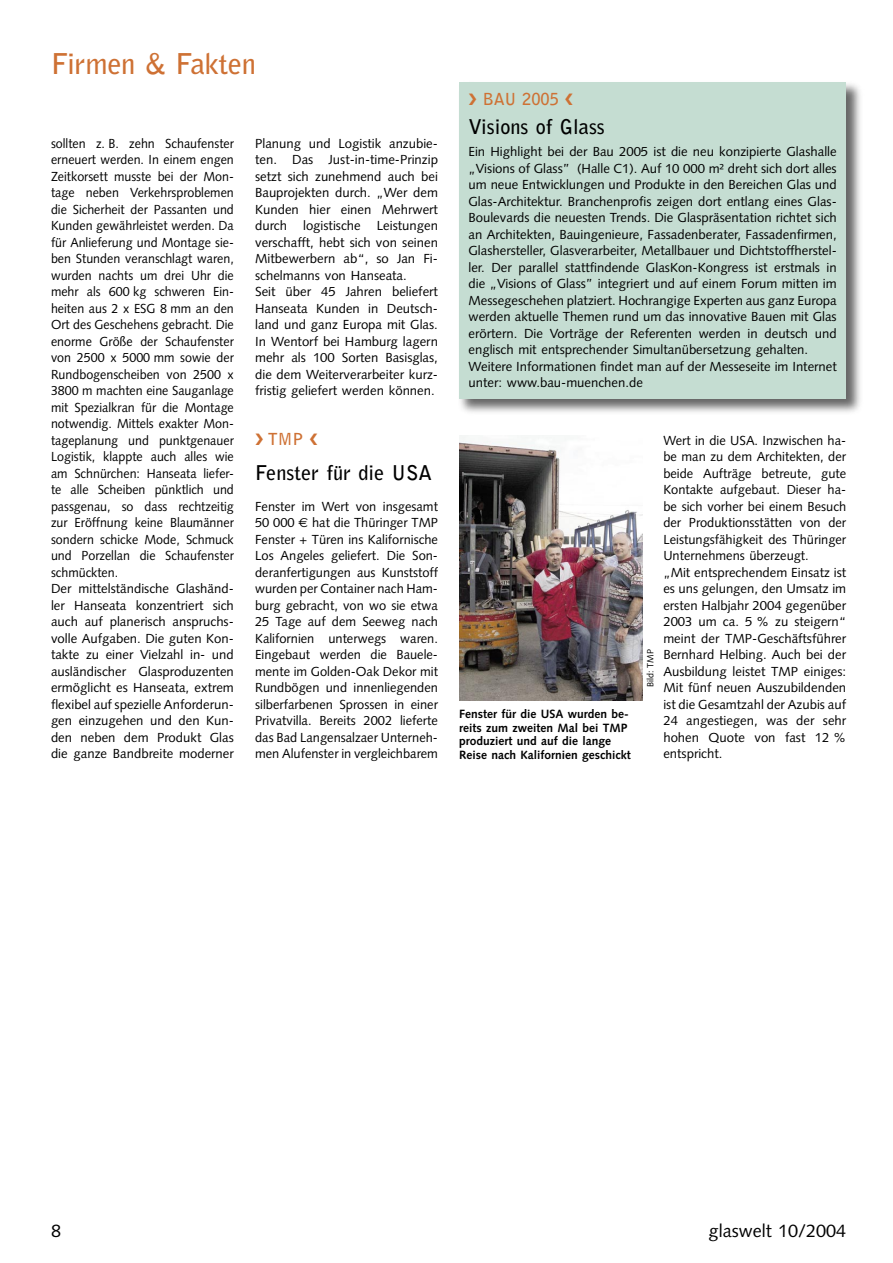
<style>
.page{position:relative;width:893px;height:1263px;background:#fff}
.page>*{position:absolute;margin:0;border:0;box-sizing:border-box;transform-origin:0 0}
.GW_Rubriken{font:700 28.5px "Bell Gothic";letter-spacing:-.01em;color:#ce7134}
.GW_DZ_schwarz{font:700 20.25px "Bell Gothic";color:#000}
.t1{font:18px "Syntax";color:#000}
.GW_DZ_orange{font:700 16.5px "Bell Gothic";color:#ce7134}
.GW_Grundtext_8_75_11{font:13.2px/16.5px "Syntax";color:#000;text-align:justify}
.GW_Grundtext_8_75_11-2{font:13.2px/16.5px "Syntax";color:#000;text-align:justify;scale:.95 1}
.GW_BU_8_9{font:700 12px/13.5px "Syntax";color:#000}
.GW_Bildvermerk{font:9px "Syntax";color:#000}
.s1{font-family:"Euro Sans Std"}
</style>
<div class="page">
<img style="left:459px;top:435px;width:183px;height:266px">
<div style="left:458px;top:79px;width:407px;height:338px;background:#000;opacity:.6"></div>
<div style="left:459px;top:82px;width:387px;height:316px;background:#c5ddd2"></div>
<p class="GW_Rubriken" style="left:51px;top:46px;width:207px">Firmen &amp; Fakten</p>
<p class="GW_Grundtext_8_75_11-2" style="left:51px;top:135px;width:194px">sollten z. B. zehn Schaufenster erneuert werden. In einem engen Zeitkorsett musste bei der Mon&shy;tage neben Verkehrsproblemen die Sicherheit der Passanten und Kunden gewährleistet werden. Da für Anlieferung und Montage sie&shy;ben Stunden veranschlagt waren, wurden nachts um drei Uhr die mehr als 600 kg schweren Ein&shy;heiten aus 2 x ESG 8 mm an den Ort des Geschehens gebracht. Die enorme Größe der Schaufenster von 2500 x 5000 mm sowie der Rundbogenscheiben von 2500 x 3800 m machten eine Sauganlage mit Spezialkran für die Montage notwendig. Mittels exakter Mon&shy;tageplanung und punktgenauer Logistik, klappte auch alles wie am Schnürchen: Hanseata liefer&shy;te alle Scheiben pünktlich und passgenau, so dass rechtzeitig zur Eröffnung keine Blaumänner sondern schicke Mode, Schmuck und Porzellan die Schaufenster schmückten.</p>
<p class="GW_Grundtext_8_75_11" style="left:51px;top:581px;width:184px">Der mittelständische Glashänd&shy;ler Hanseata konzentriert sich auch auf planerisch anspruchs&shy;volle Aufgaben. Die guten Kon&shy;takte zu einer Vielzahl in- und ausländischer Glasproduzenten ermöglicht es Hanseata, extrem flexibel auf spezielle Anforderun&shy;gen einzugehen und den Kun&shy;den neben dem Produkt Glas die ganze Bandbreite moderner</p>
<p class="GW_Grundtext_8_75_11" style="left:255px;top:135px;width:184px">Planung und Logistik anzubie&shy;ten. Das Just-in-time-Prinzip setzt sich zunehmend auch bei Bauprojekten durch. „Wer dem Kunden hier einen Mehrwert durch logistische Leistungen verschafft, hebt sich von seinen Mitbewerbern ab“, so Jan Fi&shy;schelmanns von Hanseata.</p>
<p class="GW_Grundtext_8_75_11" style="left:255px;top:284px;width:184px">Seit über 45 Jahren beliefert Hanseata Kunden in Deutsch&shy;land und ganz Europa mit Glas.<br>In Wentorf bei Hamburg lagern mehr als 100 Sorten Basisglas, die dem Weiterverarbeiter kurz&shy;fristig geliefert werden können.</p>
<p class="GW_DZ_orange" style="left:268px;top:429px;width:37px">TMP</p>
<p class="GW_DZ_schwarz" style="left:255px;top:461px;width:178px">Fenster für die USA</p>
<p class="GW_Grundtext_8_75_11" style="left:255px;top:498px;width:184px">Fenster im Wert von insgesamt 50 000 <span class="s1">€</span> hat die Thüringer TMP Fenster + Türen ins Kalifornische Los Angeles geliefert. Die Son&shy;deranfertigungen aus Kunststoff wurden per Container nach Ham&shy;burg gebracht, von wo sie etwa 25 Tage auf dem Seeweg nach Kalifornien unterwegs waren.<br>Eingebaut werden die Bauele&shy;mente im Golden-Oak Dekor mit Rundbögen und innenliegenden silberfarbenen Sprossen in einer Privatvilla. Bereits 2002 lieferte das Bad Langensalzaer Unterneh&shy;men Alufenster in vergleichbarem</p>
<p class="GW_DZ_orange" style="left:483px;top:89px;width:78px">BAU 2005</p>
<p class="GW_DZ_schwarz" style="left:468px;top:114px;width:138px">Visions of Glass</p>
<p class="GW_Grundtext_8_75_11" style="left:468px;top:144px;width:370px">Ein Highlight bei der Bau 2005 ist die neu konzipierte Glashalle „Visions of Glass” (Halle C1). Auf 10 000 m² dreht sich dort alles um neue Entwicklungen und Produkte in den Bereichen Glas und Glas-Architektur. Branchenprofis zeigen dort entlang eines Glas-Boulevards die neuesten Trends. Die Glaspräsentation richtet sich an Architekten, Bauingenieure, Fassadenberater, Fassadenfirmen, Glashersteller, Glasverarbeiter, Metallbauer und Dichtstoffherstel&shy;ler. Der parallel stattfindende GlasKon-Kongress ist erstmals in die „Visions of Glass” integriert und auf einem Forum mitten im Messegeschehen platziert. Hochrangige Experten aus ganz Europa werden aktuelle Themen rund um das innovative Bauen mit Glas erörtern. Die Vorträge der Referenten werden in deutsch und englisch mit entsprechender Simultanübersetzung gehalten.</p>
<p class="GW_Grundtext_8_75_11" style="left:468px;top:358px;width:370px">Weitere Informationen findet man auf der Messeseite im Internet unter: www.bau-muenchen.de</p>
<p class="GW_BU_8_9" style="left:459px;top:707px;width:173px">Fenster für die USA wurden be&shy;reits zum zweiten Mal bei TMP produziert und auf die lange<br>Reise nach Kalifornien geschickt</p>
<p class="GW_Bildvermerk" style="left:645px;top:687px;width:40px;rotate:-90deg">Bild: TMP</p>
<p class="GW_Grundtext_8_75_11" style="left:663px;top:432px;width:184px">Wert in die USA. Inzwischen ha&shy;be man zu dem Architekten, der beide Aufträge betreute, gute Kontakte aufgebaut. Dieser ha&shy;be sich vorher bei einem Besuch der Produktionsstätten von der Leistungsfähigkeit des Thüringer Unternehmens überzeugt.</p>
<p class="GW_Grundtext_8_75_11" style="left:663px;top:564px;width:184px">„Mit entsprechendem Einsatz ist es uns gelungen, den Umsatz im ersten Halbjahr 2004 gegenüber 2003 um ca. 5 % zu steigern“ meint der TMP-Geschäftsführer Bernhard Helbing. Auch bei der Ausbildung leistet TMP einiges:<br>Mit fünf neuen Auszubildenden ist die Gesamtzahl der Azubis auf 24 angestiegen, was der sehr hohen Quote von fast 12 % entspricht.</p>
<h3 class="t1" style="left:51px;top:1220px;width:12px">8</h3>
<h3 class="t1" style="left:709px;top:1220px;width:139px">glaswelt 10/2004</h3>
</div>
